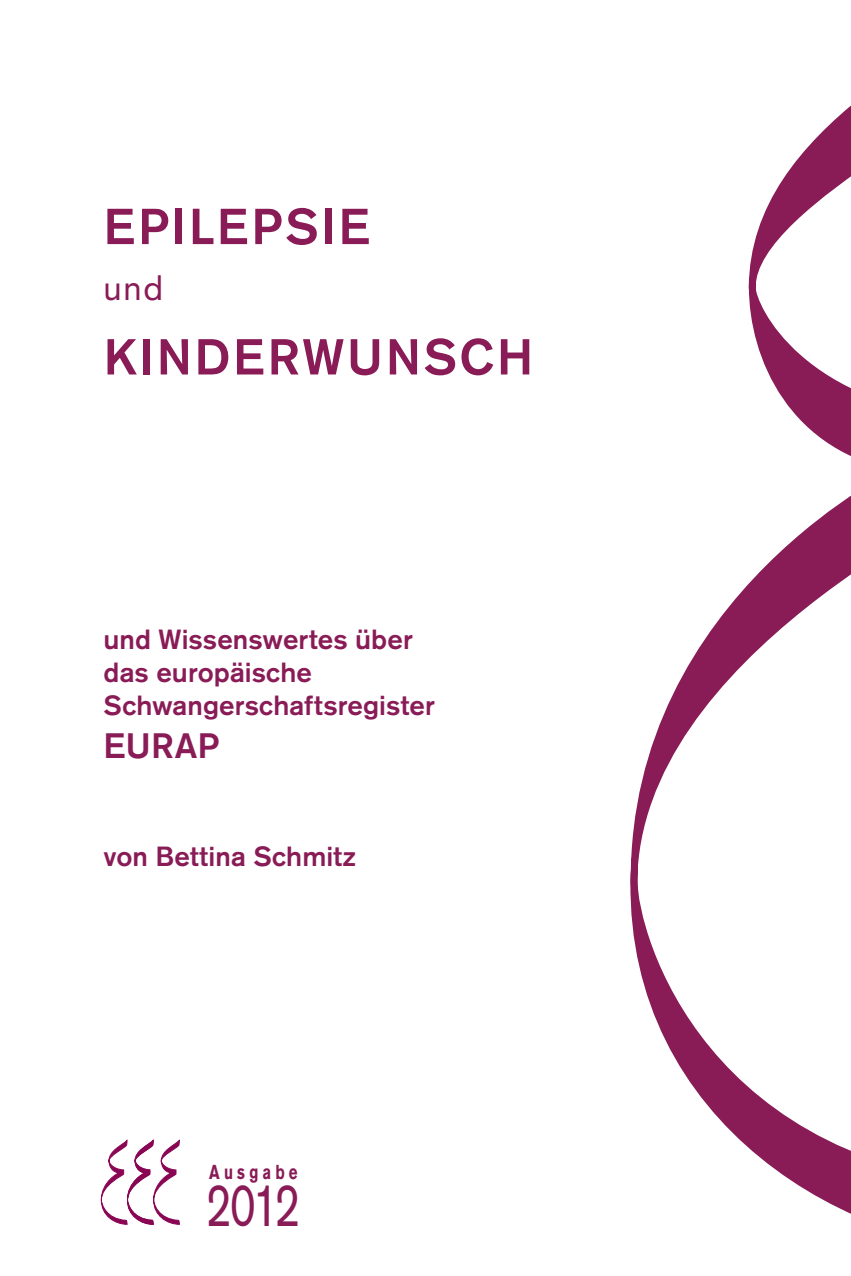
<style>
.page{position:relative;width:851px;height:1276px;background:#fff}
.page>*{position:absolute;margin:0;border:0;box-sizing:border-box;transform-origin:0 0}
.Textkörper{font:60px "Akzidenz Grotesk BE";color:#891b56;scale:.75 1}
.Textkörper-2{font:500 50px "Akzidenz Grotesk BE";letter-spacing:.055em;color:#891b56}
.Textkörper-3{font:500 35px "Akzidenz Grotesk BE";letter-spacing:.005em;color:#891b56}
.Textkörper-4{font:35px "Akzidenz Grotesk BE";color:#891b56}
.Textkörper-5{font:500 27.5px/33px "Akzidenz Grotesk BE";letter-spacing:.005em;color:#891b56}
.Textkörper-6{font:700 20px "Akzidenz Grotesk BE";letter-spacing:.275em;color:#891b56;scale:.75 1}
</style>
<div class="page">
<svg style="left:630px;top:106px;width:220px;height:1108px"></svg>
<svg style="left:101px;top:1139px;width:79px;height:85px"></svg>
<p class="Textkörper-2" style="left:103px;top:196px;width:268px">EPILEPSIE</p>
<p class="Textkörper-4" style="left:103px;top:267px;width:61px">und</p>
<p class="Textkörper-2" style="left:103px;top:326px;width:431px">KINDERWUNSCH</p>
<p class="Textkörper-5" style="left:103px;top:623px;width:332px">und Wissenswertes über das europäische<br>Schwangerschaftsregister</p>
<p class="Textkörper-3" style="left:103px;top:724px;width:117px">EURAP</p>
<p class="Textkörper-5" style="left:103px;top:839px;width:254px">von Bettina Schmitz</p>
<p class="Textkörper-6" style="left:209px;top:1160px;width:119px">Ausgabe</p>
<p class="Textkörper" style="left:206px;top:1169px;width:128px">2012</p>
</div>
